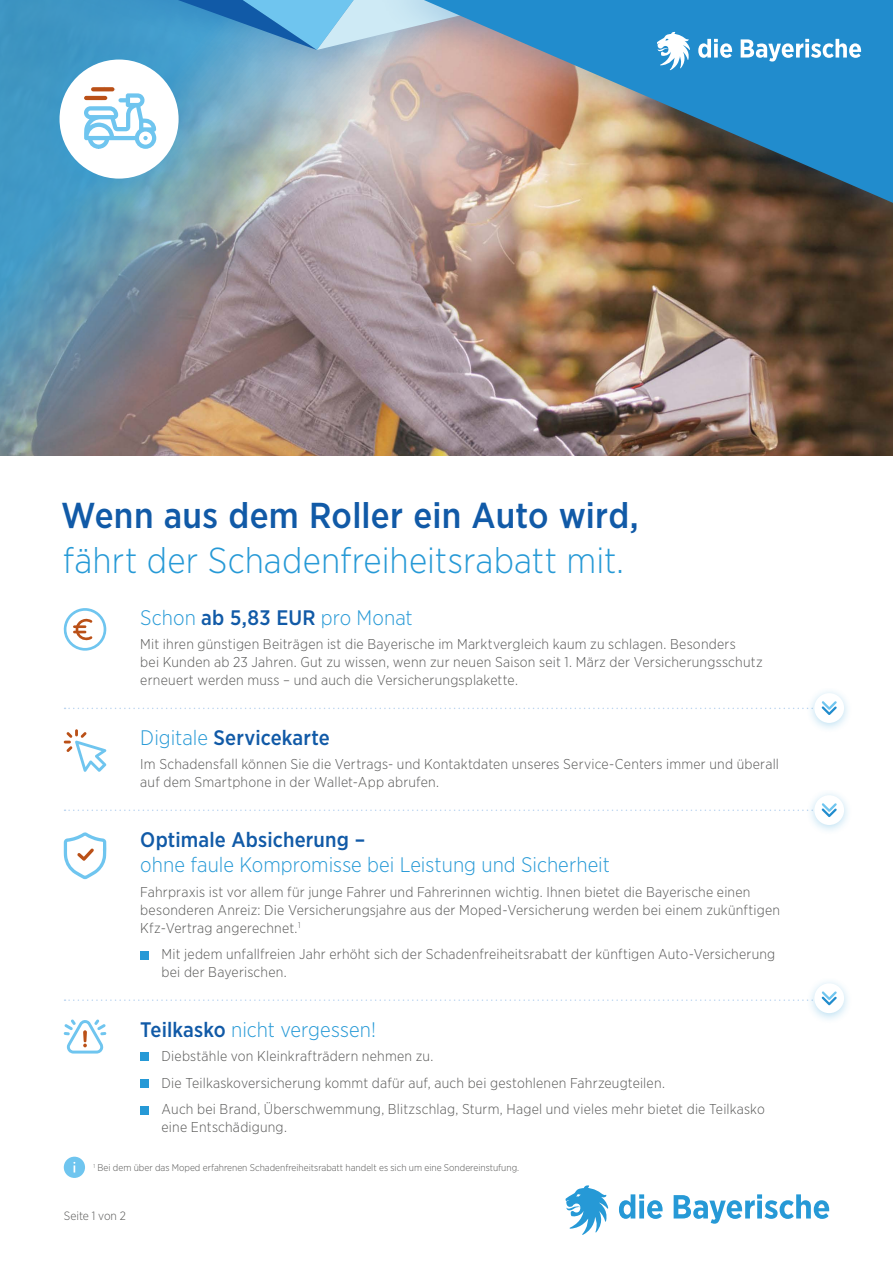
<style>
.page{position:relative;width:893px;height:1263px;background:#fff}
.page>*{position:absolute;margin:0;border:0;box-sizing:border-box;transform-origin:0 0}
.t1{font:300 36px "Gotham Narrow";letter-spacing:.005em;color:#2699d6}
.t2{font:500 36px "Gotham Narrow";letter-spacing:.005em;color:#115aa7}
.subhead_14_hellblau{font:300 21px/25.5px "Gotham Narrow";color:#2699d6}
.subhead_14_hellblau-2{font:500 21px "Gotham Narrow";letter-spacing:.01em;color:#115aa7}
.fliess_9_5{font:300 14.25px/18px "Gotham Narrow";letter-spacing:.015em;color:#575756}
.fliess_9_5_ohne_Linie{font:300 14.25px/18px "Gotham Narrow";letter-spacing:.015em;color:#575756}
.t3{font:300 12px "Gotham Narrow";color:#575756}
.fussnote{font:300 9.75px "Gotham Narrow";color:#575756}
.s1{font-weight:500;color:#115aa7}
.s2{font-weight:300;color:#2699d6}
</style>
<div class="page">
<img style="left:0;top:85px;width:893px;height:370px">
<div style="left:0;top:0;width:618px;height:85px;background:#115aa7;opacity:.24"></div>
<svg style="left:178px;top:0;width:195px;height:50px;background:#65abd6"></svg>
<div style="left:373px;top:0;width:520px;height:242px;background:#115aa7;opacity:.24"></div>
<img style="left:424px;top:0;width:469px;height:203px">
<svg style="left:698px;top:39px;width:34px;height:19px"></svg>
<svg style="left:741px;top:39px;width:120px;height:23px"></svg>
<svg style="left:657px;top:32px;width:33px;height:38px"></svg>
<div style="left:32px;top:41px;width:174px;height:174px;background:#2699d6;opacity:.32"></div>
<div style="left:60px;top:60px;width:119px;height:119px;background:#fff;border-radius:50%"></div>
<div style="left:140px;top:951px;width:8px;height:8px;background:#2699d6"></div>
<div style="left:140px;top:1053px;width:8px;height:8px;background:#2699d6"></div>
<div style="left:140px;top:1079px;width:8px;height:8px;background:#2699d6"></div>
<div style="left:140px;top:1106px;width:8px;height:8px;background:#2699d6"></div>
<svg style="left:84px;top:87px;width:72px;height:62px"></svg>
<div style="left:64px;top:1157px;width:21px;height:21px;background:#6fc5ef;border-radius:50%"></div>
<svg style="left:73px;top:1162px;width:2px;height:10px"></svg>
<div style="left:805px;top:687px;width:48px;height:47px;background:#2699d6;opacity:.32"></div>
<div style="left:814px;top:693px;width:30px;height:30px;background:#fff;border-radius:50%"></div>
<svg style="left:65px;top:701px;width:772px;height:14px"></svg>
<div style="left:805px;top:789px;width:48px;height:47px;background:#2699d6;opacity:.32"></div>
<div style="left:814px;top:795px;width:30px;height:30px;background:#fff;border-radius:50%"></div>
<svg style="left:65px;top:803px;width:772px;height:14px"></svg>
<div style="left:805px;top:977px;width:48px;height:47px;background:#2699d6;opacity:.32"></div>
<div style="left:814px;top:983px;width:30px;height:30px;background:#fff;border-radius:50%"></div>
<svg style="left:65px;top:991px;width:772px;height:14px"></svg>
<svg style="left:63px;top:608px;width:43px;height:43px"></svg>
<svg style="left:64px;top:1019px;width:42px;height:34px"></svg>
<svg style="left:64px;top:832px;width:42px;height:47px"></svg>
<svg style="left:64px;top:729px;width:43px;height:43px"></svg>
<svg style="left:619px;top:1194px;width:44px;height:25px"></svg>
<svg style="left:674px;top:1194px;width:155px;height:30px"></svg>
<svg style="left:565px;top:1185px;width:44px;height:50px"></svg>
<h1 class="t2" style="left:61px;top:493px;width:579px">Wenn aus dem Roller ein Auto wird,</h1>
<h1 class="t1" style="left:63px;top:539px;width:563px">fährt der Schadenfreiheitsrabatt mit.</h1>
<h2 class="subhead_14_hellblau" style="left:140px;top:604px;width:274px">Schon <span class="s1">ab 5,83 EUR</span> pro Monat</h2>
<p class="fliess_9_5" style="left:140px;top:635px;width:624px">Mit ihren günstigen Beiträgen ist die Bayerische im Marktvergleich kaum zu schlagen. Besonders<br>bei Kunden ab 23 Jahren. Gut zu wissen, wenn zur neuen Saison seit 1. März der Versicherungsschutz erneuert werden muss – und auch die Versicherungsplakette.</p>
<h2 class="subhead_14_hellblau-2" style="left:140px;top:724px;width:191px"><span class="s2">Digitale</span> Servicekarte</h2>
<p class="fliess_9_5" style="left:140px;top:755px;width:640px">Im Schadensfall können Sie die Vertrags- und Kontaktdaten unseres Service-Centers immer und überall auf dem Smartphone in der Wallet-App abrufen.</p>
<h2 class="subhead_14_hellblau" style="left:140px;top:826px;width:471px"><span class="s1">Optimale Absicherung –<br></span>ohne faule Kompromisse bei Leistung und Sicherheit</h2>
<p class="fliess_9_5_ohne_Linie" style="left:140px;top:882px;width:641px">Fahrpraxis ist vor allem für junge Fahrer und Fahrerinnen wichtig. Ihnen bietet die Bayerische einen besonderen Anreiz: Die Versicherungsjahre aus der Moped-Versicherung werden bei einem zukünftigen<br>Kfz-Vertrag angerechnet.<sup>1</sup></p>
<p class="fliess_9_5" style="left:162px;top:945px;width:615px">Mit jedem unfallfreien Jahr erhöht sich der Schadenfreiheitsrabatt der künftigen Auto-Versicherung bei der Bayerischen.</p>
<h2 class="subhead_14_hellblau" style="left:140px;top:1016px;width:237px"><span class="s1">Teilkasko</span> nicht vergessen!</h2>
<p class="fliess_9_5_ohne_Linie" style="left:162px;top:1047px;width:273px">Diebstähle von Kleinkrafträdern nehmen zu.</p>
<p class="fliess_9_5_ohne_Linie" style="left:162px;top:1073px;width:505px">Die Teilkaskoversicherung kommt dafür auf, auch bei gestohlenen Fahrzeugteilen.</p>
<p class="fliess_9_5_ohne_Linie" style="left:162px;top:1100px;width:605px">Auch bei Brand, Überschwemmung, Blitzschlag, Sturm, Hagel und vieles mehr bietet die Teilkasko eine Entschädigung.</p>
<p class="fussnote" style="left:94px;top:1162px;width:427px"><sup>1</sup> Bei dem über das Moped erfahrenen Schadenfreiheitsrabatt handelt es sich um eine Sondereinstufung.</p>
<p class="t3" style="left:64px;top:1209px;width:64px">Seite 1 von 2</p>
</div>
